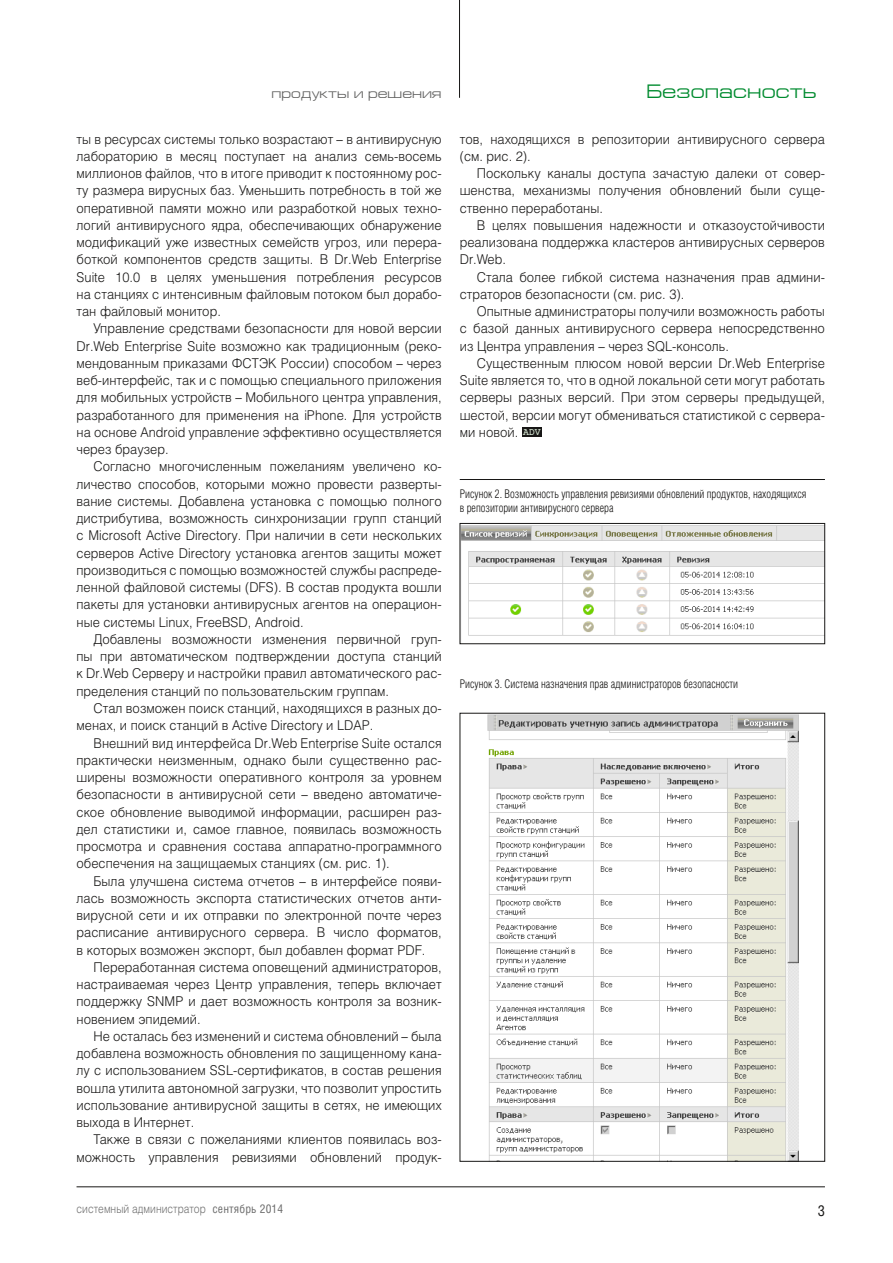
<style>
.page{position:relative;width:893px;height:1263px;background:#fff}
.page>*{position:absolute;margin:0;border:0;box-sizing:border-box;transform-origin:0 0}
.t1{font:19.5px "Europe Extended C";letter-spacing:.005em;color:#008b2f}
.t2{font:15px "Helios Cond C";color:#181716}
.t3{font:13.5px/17.2px "Helios Light C";color:#181716;text-align:justify;scale:.95 1}
.t4{font:13.5px "Europe Extended C";letter-spacing:.005em;color:#626261}
.t5{font:12px/13.5px "Helios Cond Light C";color:#181716;scale:.95 1}
.t6{font:12px "Helios Light C";letter-spacing:.005em;color:#6e6e6e;scale:.85 1}
.s1{font-family:"APC Courier";font-weight:700;font-size:9.75px;color:#d6e6d2}
.s2{font-family:"Helios Cond C"}
</style>
<div class="page">
<hr style="left:77px;top:1186px;width:748px;height:1px;background:#181716">
<hr style="left:459px;top:0;width:1px;height:98px;background:#181716">
<div style="left:522px;top:428px;width:20px;height:9px;background:#181716"></div>
<hr style="left:460px;top:479px;width:365px;height:1px;background:#181716">
<img style="left:462px;top:525px;width:361px;height:111px">
<div style="left:460px;top:523px;width:365px;height:121px;border:1px solid #181716"></div>
<img style="left:487px;top:715px;width:311px;height:444px">
<p class="t4" style="left:272px;top:86px;width:172px">продукты и решения</p>
<p class="t3" style="left:77px;top:130px;width:386px">ты в ресурсах системы только возрастают – в антивирусную лабораторию в месяц поступает на анализ семь-восемь миллионов файлов, что в итоге приводит к постоянному рос&shy;ту размера вирусных баз. Уменьшить потребность в той же оперативной памяти можно или разработкой новых техно&shy;логий антивирусного ядра, обеспечивающих обнаружение модификаций уже известных семейств угроз, или перера&shy;боткой компонентов средств защиты. В Dr.Web Enterprise Suite 10.0 в целях уменьшения потребления ресурсов на станциях с интенсивным файловым потоком был дорабо&shy;тан файловый монитор.</p>
<p class="t3" style="left:77px;top:320px;width:386px;text-indent:17px">Управление средствами безопасности для новой версии Dr.Web Enterprise Suite возможно как традиционным (реко&shy;мендованным приказами ФСТЭК России) способом – через веб-интерфейс, так и с помощью специального приложения для мобильных устройств – Мобильного центра управления, разработанного для применения на iPhone. Для устройств на основе Android управление эффективно осуществляется через браузер.</p>
<p class="t3" style="left:77px;top:458px;width:386px;text-indent:17px">Согласно многочисленным пожеланиям увеличено ко&shy;личество способов, которыми можно провести разверты&shy;вание системы. Добавлена установка с помощью полного дистрибутива, возможность синхронизации групп станций с Microsoft Active Directory. При наличии в сети нескольких серверов Active Directory установка агентов защиты может производиться с помощью возможностей службы распреде&shy;ленной файловой системы (DFS). В состав продукта вошли пакеты для установки антивирусных агентов на операцион&shy;ные системы Linux, FreeBSD, Android.</p>
<p class="t3" style="left:77px;top:630px;width:386px;text-indent:17px">Добавлены возможности изменения первичной груп&shy;пы при автоматическом подтверждении доступа станций к Dr.Web Серверу и настройки правил автоматического рас&shy;пределения станций по пользовательским группам.</p>
<p class="t3" style="left:77px;top:699px;width:386px;text-indent:17px">Стал возможен поиск станций, находящихся в разных до&shy;менах, и поиск станций в Active Directory и LDAP.</p>
<p class="t3" style="left:77px;top:734px;width:386px;text-indent:17px">Внешний вид интерфейса Dr.Web Enterprise Suite остался практически неизменным, однако были существенно рас&shy;ширены возможности оперативного контроля за уровнем безопасности в антивирусной сети – введено автоматиче&shy;ское обновление выводимой информации, расширен раз&shy;дел статистики и, самое главное, появилась возможность просмотра и сравнения состава аппаратно-программного обеспечения на защищаемых станциях (см. рис. 1).</p>
<p class="t3" style="left:77px;top:872px;width:386px;text-indent:17px">Была улучшена система отчетов – в интерфейсе появи&shy;лась возможность экспорта статистических отчетов анти&shy;вирусной сети и их отправки по электронной почте через расписание антивирусного сервера. В число форматов, в которых возможен экспорт, был добавлен формат PDF.</p>
<p class="t3" style="left:77px;top:958px;width:386px;text-indent:17px">Переработанная система оповещений администраторов, настраиваемая через Центр управления, теперь включает поддержку SNMP и дает возможность контроля за возник&shy;новением эпидемий.</p>
<p class="t3" style="left:77px;top:1027px;width:386px;text-indent:17px">Не осталась без изменений и система обновлений – была добавлена возможность обновления по защищенному кана&shy;лу с использованием SSL-сертификатов, в состав решения вошла утилита автономной загрузки, что позволит упростить использование антивирусной защиты в сетях, не имеющих выхода в Интернет.</p>
<p class="t3" style="left:77px;top:1131px;width:386px;text-align:right">Также в связи с пожеланиями клиентов появилась воз&shy;можность управления ревизиями обновлений продук-</p>
<h1 class="t1" style="left:646px;top:81px;width:172px">Безопасность</h1>
<p class="t3" style="left:460px;top:130px;width:386px">тов, находящихся в репозитории антивирусного сервера (см. рис. 2).</p>
<p class="t3" style="left:460px;top:165px;width:386px;text-indent:17px">Поскольку каналы доступа зачастую далеки от совер&shy;шенства, механизмы получения обновлений были суще&shy;ственно переработаны.</p>
<p class="t3" style="left:460px;top:216px;width:386px;text-indent:17px">В целях повышения надежности и отказоустойчивости реализована поддержка кластеров антивирусных серверов Dr.Web.</p>
<p class="t3" style="left:460px;top:268px;width:386px;text-indent:17px">Стала более гибкой система назначения прав админи&shy;страторов безопасности (см. рис. 3).</p>
<p class="t3" style="left:460px;top:303px;width:386px;text-indent:17px">Опытные администраторы получили возможность работы с базой данных антивирусного сервера непосредственно из Центра управления – через SQL-консоль.</p>
<p class="t3" style="left:460px;top:354px;width:386px;text-indent:17px">Существенным плюсом новой версии Dr.Web Enterprise Suite является то, что в одной локальной сети могут работать серверы разных версий. При этом серверы предыдущей, шестой, версии могут обмениваться статистикой с сервера&shy;ми новой. <span class="s1">ADV</span></p>
<p class="t5" style="left:460px;top:487px;width:366px">Рисунок 2. Возможность управления ревизиями обновлений продуктов, находящихся в репозитории антивирусного сервера</p>
<p class="t5" style="left:460px;top:677px;width:295px">Рисунок 3. Система назначения прав администраторов безопасности</p>
<p class="t6" style="left:77px;top:1202px;width:245px">системный администратор <span class="s2">сентябрь 2014</span></p>
<p class="t2" style="left:818px;top:1201px;width:9px">3</p>
</div>
